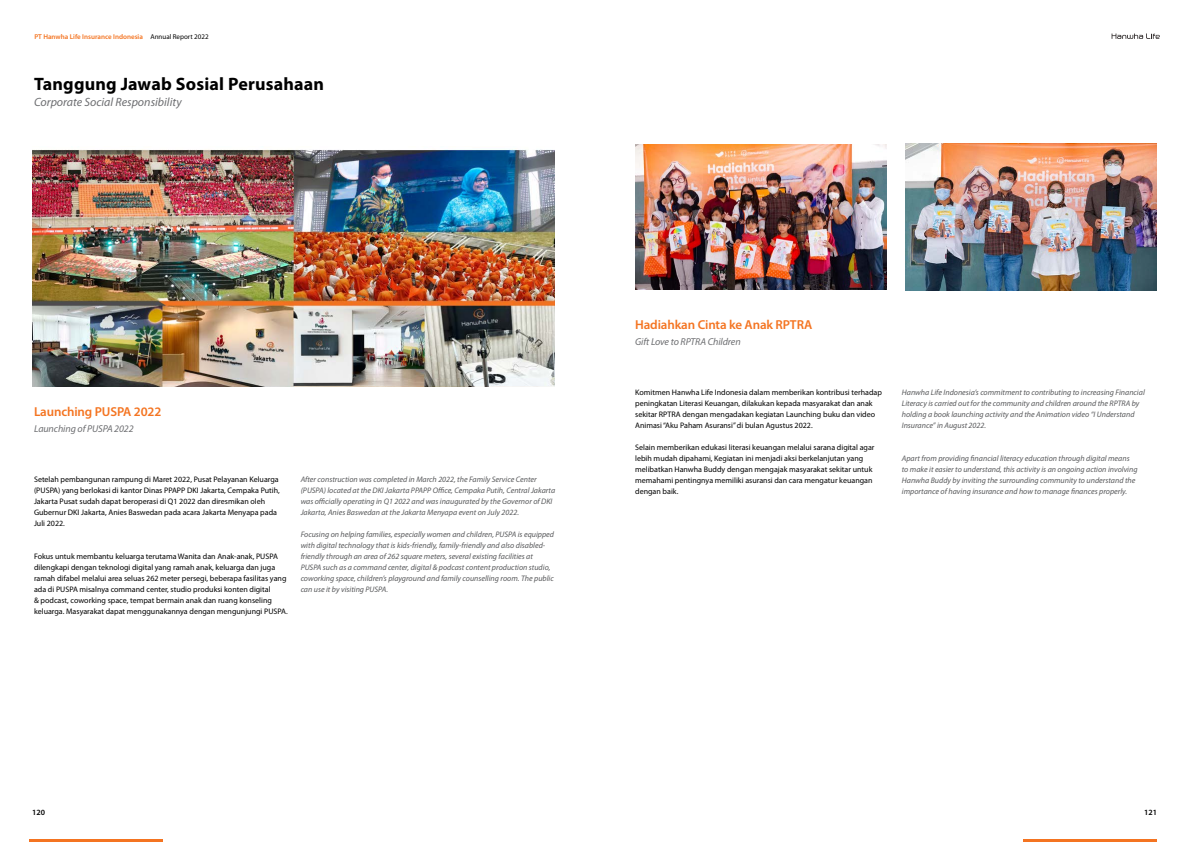
<style>
.page{position:relative;width:1191px;height:842px;background:#fff}
.page>*{position:absolute;margin:0;border:0;box-sizing:border-box;transform-origin:0 0}
.t1{font:700 18px "Myriad Pro";letter-spacing:.01em;color:#000}
.t2{font:600 13px "Myriad Pro";letter-spacing:-.01em;color:#f47421}
.t3{font:italic 12px "Myriad Pro";color:#6d6e71}
.t4{font:italic 10px "Myriad Pro";letter-spacing:-.01em;color:#6d6e71}
.t5{font:8px/11px "Myriad Pro";color:#000}
.t6{font:italic 8px/11px "Myriad Pro";color:#58595b}
.t7{font:600 8px "Myriad Pro";color:#000}
.t8{font:600 7px "Myriad Pro";color:#f47421}
.s1{font-weight:400;color:#000}
</style>
<div class="page">
<hr style="left:30px;top:839px;width:133px;height:3px;background:#f47421">
<hr style="left:1024px;top:839px;width:133px;height:3px;background:#f47421">
<svg style="left:1111px;top:33px;width:48px;height:6px"></svg>
<img style="left:635px;top:144px;width:252px;height:146px">
<img style="left:905px;top:143px;width:251px;height:148px">
<img style="left:33px;top:149px;width:521px;height:237px">
<p class="t8" style="left:34px;top:33px;width:176px">PT Hanwha Life Insurance Indonesia <span class="s1">Annual Report 2022</span></p>
<h1 class="t1" style="left:34px;top:73px;width:291px">Tanggung Jawab Sosial Perusahaan</h1>
<h3 class="t3" style="left:34px;top:96px;width:149px">Corporate Social Responsibility</h3>
<h2 class="t2" style="left:34px;top:405px;width:129px">Launching PUSPA 2022</h2>
<p class="t4" style="left:34px;top:423px;width:101px">Launching of PUSPA 2022</p>
<p class="t5" style="left:34px;top:474px;width:247px">Setelah pembangunan rampung di Maret 2022, Pusat Pelayanan Keluarga (PUSPA) yang berlokasi di kantor Dinas PPAPP DKI Jakarta, Cempaka Putih, Jakarta Pusat sudah dapat beroperasi di Q1 2022 dan diresmikan oleh Gubernur DKI Jakarta, Anies Baswedan pada acara Jakarta Menyapa pada Juli 2022.</p>
<p class="t5" style="left:34px;top:551px;width:255px">Fokus untuk membantu keluarga terutama Wanita dan Anak-anak, PUSPA dilengkapi dengan teknologi digital yang ramah anak, keluarga dan juga ramah difabel melalui area seluas 262 meter persegi, beberapa fasilitas yang ada di PUSPA misalnya command center, studio produksi konten digital<br>&amp; podcast, coworking space, tempat bermain anak dan ruang konseling keluarga. Masyarakat dapat menggunakannya dengan mengunjungi PUSPA.</p>
<p class="t6" style="left:301px;top:474px;width:256px">After construction was completed in March 2022, the Family Service Center (PUSPA) located at the DKI Jakarta PPAPP Office, Cempaka Putih, Central Jakarta was officially operating in Q1 2022 and was inaugurated by the Governor of DKI Jakarta, Anies Baswedan at the Jakarta Menyapa event on July 2022.</p>
<p class="t6" style="left:301px;top:529px;width:255px">Focusing on helping families, especially women and children, PUSPA is equipped with digital technology that is kids-friendly, family-friendly and also disabled&shy;friendly through an area of 262 square meters, several existing facilities at PUSPA such as a command center, digital &amp; podcast content production studio, coworking space, children’s playground and family counselling room. The public can use it by visiting PUSPA.</p>
<h2 class="t2" style="left:635px;top:318px;width:179px">Hadiahkan Cinta ke Anak RPTRA</h2>
<p class="t4" style="left:635px;top:336px;width:107px">Gift Love to RPTRA Children</p>
<p class="t5" style="left:635px;top:387px;width:248px">Komitmen Hanwha Life Indonesia dalam memberikan kontribusi terhadap peningkatan Literasi Keuangan, dilakukan kepada masyarakat dan anak sekitar RPTRA dengan mengadakan kegiatan Launching buku dan video Animasi “Aku Paham Asuransi” di bulan Agustus 2022.</p>
<p class="t5" style="left:635px;top:442px;width:241px">Selain memberikan edukasi literasi keuangan melalui sarana digital agar lebih mudah dipahami, Kegiatan ini menjadi aksi berkelanjutan yang melibatkan Hanwha Buddy dengan mengajak masyarakat sekitar untuk memahami pentingnya memiliki asuransi dan cara mengatur keuangan dengan baik.</p>
<p class="t6" style="left:901px;top:387px;width:244px">Hanwha Life Indonesia’s commitment to contributing to increasing Financial Literacy is carried out for the community and children around the RPTRA by holding a book launching activity and the Animation video “I Understand Insurance” in August 2022.</p>
<p class="t6" style="left:901px;top:453px;width:237px">Apart from providing financial literacy education through digital means to make it easier to understand, this activity is an ongoing action involving Hanwha Buddy by inviting the surrounding community to understand the importance of having insurance and how to manage finances properly.</p>
<p class="t7" style="left:32px;top:808px;width:14px">120</p>
<p class="t7" style="left:1144px;top:808px;width:14px">121</p>
</div>
